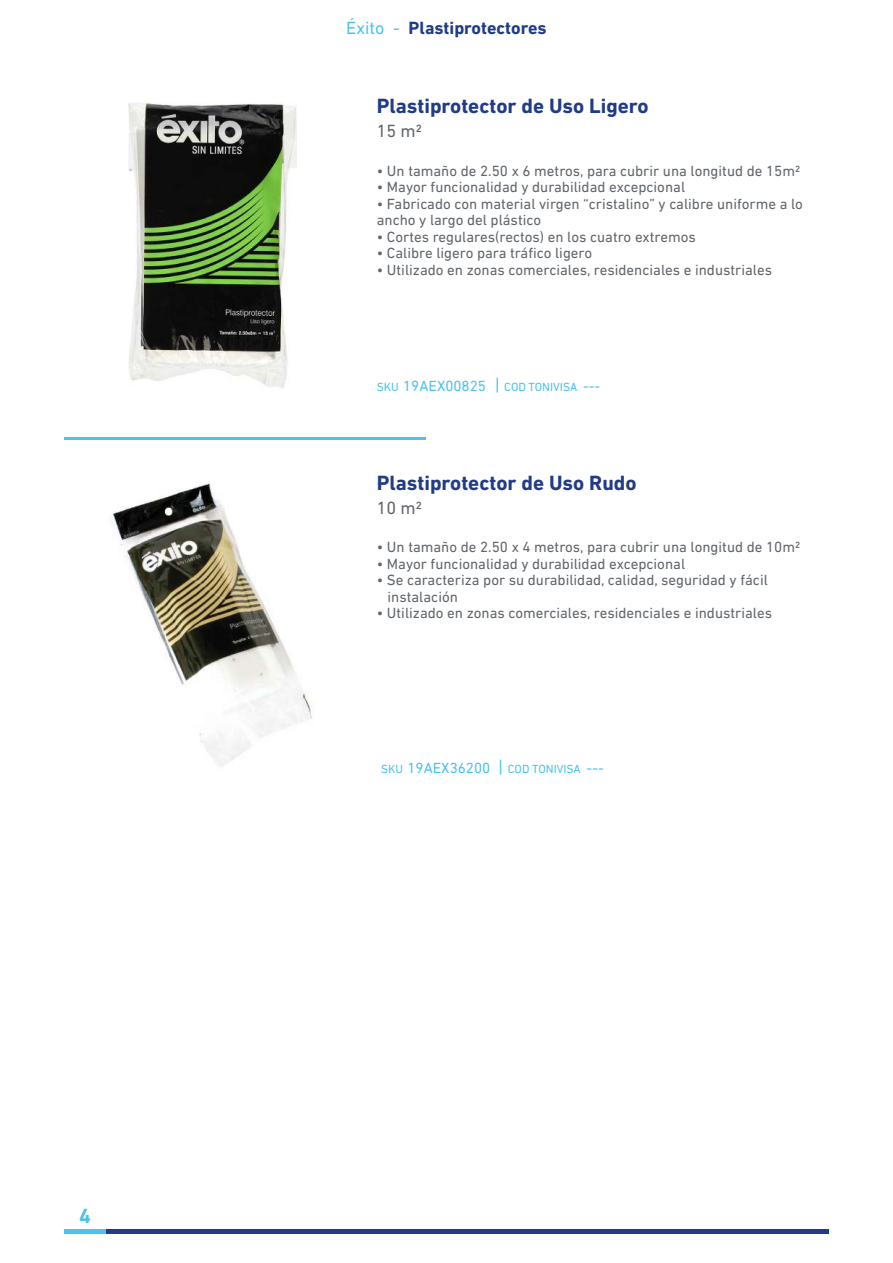
<style>
.page{position:relative;width:893px;height:1263px;background:#fff}
.page>*{position:absolute;margin:0;border:0;box-sizing:border-box;transform-origin:0 0}
.t1{font:700 21px "DIN Next LT Pro";color:#213b87}
.t2{font:700 21px "DIN Next LT Pro";color:#4dc2ee}
.t3{font:700 18px "DIN Next LT Pro";color:#213b87}
.t4{font:18px "DIN Next LT Pro";color:#61666b}
.t5{font:15px/16.5px "DIN Next LT Pro";color:#61666b}
.t6{font:12px "DIN Next LT Pro";color:#4dc2ee}
.s1{font-weight:400;color:#4dc2ee}
.s2{font-size:15px}
.s3{font-size:18px}
</style>
<div class="page">
<hr style="left:64px;top:1229px;width:42px;height:4px;background:#4dc2ee">
<hr style="left:106px;top:1229px;width:722px;height:4px;background:#213b87">
<hr style="left:64px;top:437px;width:361px;height:3px;background:#4dc2ee">
<img style="left:129px;top:103px;width:168px;height:285px">
<img style="left:111px;top:482px;width:203px;height:285px">
<h1 class="t2" style="left:79px;top:1204px;width:13px">4</h1>
<p class="t3" style="left:346px;top:17px;width:202px"><span class="s1">Éxito -</span> Plastiprotectores</p>
<h1 class="t1" style="left:377px;top:94px;width:273px">Plastiprotector de Uso Ligero</h1>
<p class="t4" style="left:377px;top:121px;width:47px">15 m2</p>
<p class="t5" style="left:377px;top:162px;width:425px">• Un tamaño de 2.50 x 6 metros, para cubrir una longitud de 15m2</p>
<p class="t5" style="left:377px;top:178px;width:310px">• Mayor funcionalidad y durabilidad excepcional</p>
<p class="t5" style="left:377px;top:195px;width:428px">• Fabricado con material virgen “cristalino” y calibre uniforme a lo ancho y largo del plástico</p>
<p class="t5" style="left:377px;top:228px;width:321px">• Cortes regulares(rectos) en los cuatro extremos</p>
<p class="t5" style="left:377px;top:244px;width:217px">• Calibre ligero para tráfico ligero</p>
<p class="t5" style="left:377px;top:261px;width:397px">• Utilizado en zonas comerciales, residenciales e industriales</p>
<p class="t6" style="left:377px;top:380px;width:225px">SKU <span class="s2">19AEX00825</span> <span class="s3">|</span> COD TONIVISA <span class="s2">---</span></p>
<h1 class="t1" style="left:377px;top:471px;width:261px">Plastiprotector de Uso Rudo</h1>
<p class="t4" style="left:377px;top:498px;width:47px">10 m2</p>
<p class="t5" style="left:377px;top:539px;width:425px">• Un tamaño de 2.50 x 4 metros, para cubrir una longitud de 10m2</p>
<p class="t5" style="left:377px;top:555px;width:310px">• Mayor funcionalidad y durabilidad excepcional</p>
<p class="t5" style="left:388px;top:572px;width:382px;text-indent:-11px">• Se caracteriza por su durabilidad, calidad, seguridad y fácil instalación</p>
<p class="t5" style="left:377px;top:605px;width:397px">• Utilizado en zonas comerciales, residenciales e industriales</p>
<p class="t6" style="left:381px;top:762px;width:224px">SKU <span class="s2">19AEX36200</span> <span class="s3">|</span> COD TONIVISA <span class="s2">---</span></p>
</div>
